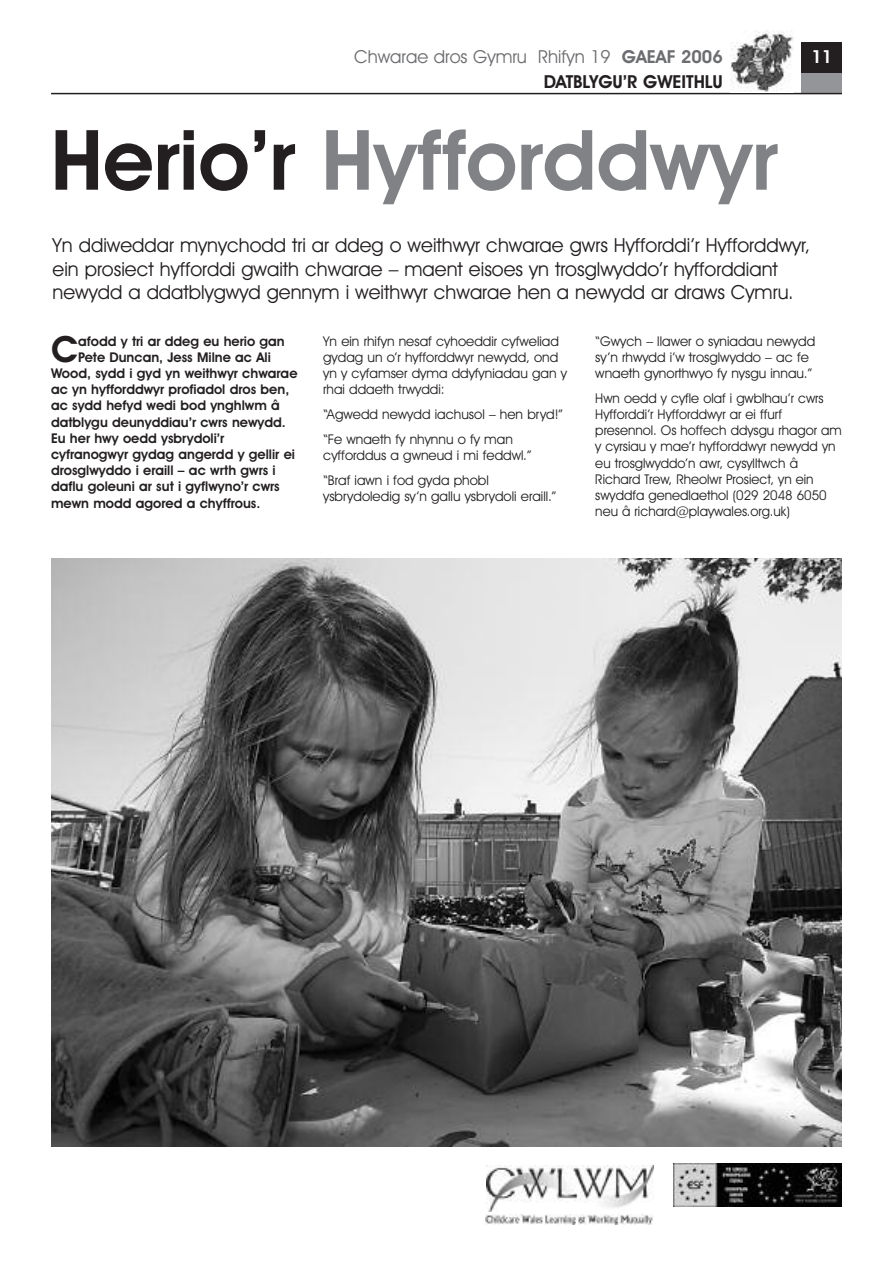
<style>
.page{position:relative;width:893px;height:1263px;background:#fff}
.page>*{position:absolute;margin:0;border:0;box-sizing:border-box;transform-origin:0 0}
.t1{font:600 83.7px "Avant Garde IT Cby BT";color:#808285}
.t2{font:600 36.3px "Avant Garde IT Cby BT";color:#231f20}
.t3{font:19.5px/23.4px "Avant Garde IT Cby BT";color:#231f20}
.t4{font:18px/25.5px "Avant Garde IT Cby BT";color:#6c6d70;text-align:right}
.t5{font:600 18px "Avant Garde IT Cby BT";color:#fff}
.t6{font:13.5px/16.2px "Avant Garde IT Cby BT";color:#231f20}
.t7{font:600 13.5px "Avant Garde IT Cby BT";color:#231f20}
.s1{font-weight:600}
.s2{font-weight:600;color:#231f20}
.s3{color:#231f20}
</style>
<div class="page">
<div style="left:802px;top:43px;width:40px;height:51px;background:#231f20"></div>
<div style="left:802px;top:73px;width:40px;height:21px;background:#939598"></div>
<hr style="left:51px;top:93px;width:791px;height:1px;background:#231f20">
<img style="left:730px;top:31px;width:63px;height:61px">
<img style="left:51px;top:558px;width:791px;height:588px">
<img style="left:486px;top:1166px;width:167px;height:45px">
<img style="left:674px;top:1164px;width:168px;height:43px">
<img style="left:485px;top:1215px;width:168px;height:9px">
<h3 class="t4" style="left:354px;top:45px;width:370px">Chwarae dros Gymru Rhifyn 19 <span class="s1">GAEAF 2006<br></span><span class="s2">DATBLYGU’R GWEITHLU</span></h3>
<h3 class="t5" style="left:811px;top:50px;width:22px">11</h3>
<h1 class="t1" style="left:51px;top:130px;width:728px"><span class="s3">Herio’r</span> Hyfforddwyr</h1>
<p class="t3" style="left:53px;top:235px;width:759px">Yn ddiweddar mynychodd tri ar ddeg o weithwyr chwarae gwrs Hyfforddi’r Hyfforddwyr, ein prosiect hyfforddi gwaith chwarae – maent eisoes yn trosglwyddo’r hyfforddiant newydd a ddatblygwyd gennym i weithwyr chwarae hen a newydd ar draws Cymru.</p>
<h2 class="t2" style="left:51px;top:336px;width:29px">C</h2>
<p class="t7" style="left:78px;top:336px;width:208px">afodd y tri ar ddeg eu herio gan</p>
<p class="t6" style="left:595px;top:334px;width:221px">“Gwych – llawer o syniadau newydd sy’n rhwydd i’w trosglwyddo – ac fe wnaeth gynorthwyo fy nysgu innau.”</p>
<p class="t6" style="left:595px;top:391px;width:248px">Hwn oedd y cyfle olaf i gwblhau’r cwrs Hyfforddi’r Hyfforddwyr ar ei ffurf presennol. Os hoffech ddysgu rhagor am y cyrsiau y mae’r hyfforddwyr newydd yn eu trosglwyddo’n awr, cysylltwch â Richard Trew, Rheolwr Prosiect, yn ein swyddfa genedlaethol (029 2048 6050 neu â richard@playwales.org.uk)</p>
<p class="t6" style="left:323px;top:334px;width:245px">Yn ein rhifyn nesaf cyhoeddir cyfweliad gydag un o’r hyfforddwyr newydd, ond yn y cyfamser dyma ddyfyniadau gan y rhai ddaeth trwyddi:</p>
<p class="t6" style="left:323px;top:403px;width:241px;line-height:24.8px">“Agwedd newydd iachusol – hen bryd!” “Fe wnaeth fy nhynnu o fy man</p>
<p class="t6" style="left:323px;top:444px;width:210px;line-height:24.8px">cyfforddus a gwneud i mi feddwl.” “Braf iawn i fod gyda phobl</p>
<p class="t6" style="left:323px;top:489px;width:235px">ysbrydoledig sy’n gallu ysbrydoli eraill.”</p>
<p class="t7" style="left:78px;top:352px;width:194px">Pete Duncan, Jess Milne ac Ali</p>
<p class="t7" style="left:51px;top:368px;width:248px">Wood, sydd i gyd yn weithwyr chwarae</p>
<p class="t7" style="left:51px;top:385px;width:240px">ac yn hyfforddwyr profiadol dros ben,</p>
<p class="t7" style="left:51px;top:401px;width:230px">ac sydd hefyd wedi bod ynghlwm â</p>
<p class="t7" style="left:51px;top:417px;width:236px">datblygu deunyddiau’r cwrs newydd.</p>
<p class="t7" style="left:51px;top:433px;width:175px">Eu her hwy oedd ysbrydoli’r</p>
<p class="t7" style="left:51px;top:449px;width:245px">cyfranogwyr gydag angerdd y gellir ei</p>
<p class="t7" style="left:51px;top:466px;width:226px">drosglwyddo i eraill – ac wrth gwrs i</p>
<p class="t7" style="left:51px;top:482px;width:230px">daflu goleuni ar sut i gyflwyno’r cwrs</p>
<p class="t7" style="left:51px;top:498px;width:211px">mewn modd agored a chyffrous.</p>
</div>
